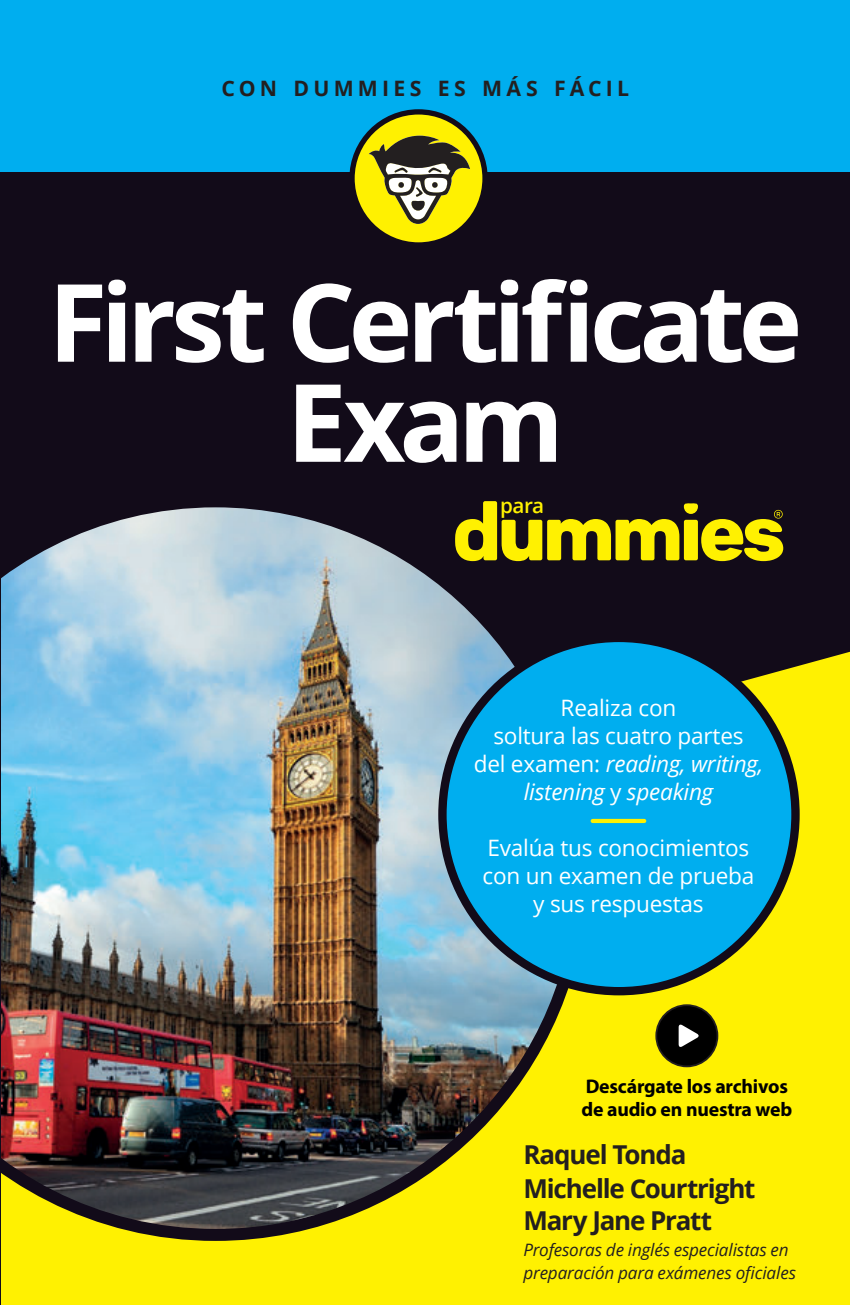
<style>
.page{position:relative;width:850px;height:1305px;background:#fff}
.page>*{position:absolute;margin:0;border:0;box-sizing:border-box;transform-origin:0 0}
.t1{font:700 108px/100px "Open Sans";letter-spacing:-.06em;color:#fff;text-align:center}
.t2{font:700 26px "Open Sans";letter-spacing:-.045em;color:#231f20}
.t3{font:22.6px/28px "Open Sans";letter-spacing:-.01em;color:#fff;text-align:center}
.t4{font:700 21.2px "Open Sans";letter-spacing:.2em;color:#231f20}
.t5{font:600 20.8px "Open Sans";color:#fff101}
.t6{font:700 19.8px/23.4px "Myriad Pro";letter-spacing:-.01em;color:#000}
.t7{font:italic 17.2px/23px "Open Sans";letter-spacing:-.01em;color:#231f20}
.s1{font-style:italic}
</style>
<div class="page">
<div style="left:0;top:13px;width:850px;height:1291px;background:#fff101"></div>
<div style="left:1px;top:172px;width:849px;height:729px;background:#120b19"></div>
<img style="left:1px;top:489px;width:593px;height:752px">
<hr style="left:0;top:21px;width:1px;height:1283px;background:#120b19">
<div style="left:0;top:0;width:850px;height:172px;background:#00aeef"></div>
<svg style="left:352px;top:112px;width:133px;height:133px"></svg>
<div style="left:349px;top:109px;width:139px;height:138px;border:5px solid #120b19;border-radius:50%"></div>
<svg style="left:369px;top:135px;width:101px;height:89px"></svg>
<div style="left:442px;top:637px;width:353px;height:353px;background:#00aeef;border-radius:50%"></div>
<div style="left:438px;top:633px;width:362px;height:362px;border:8px solid #120b19;border-radius:50%"></div>
<svg style="left:455px;top:501px;width:328px;height:60px"></svg>
<svg style="left:593px;top:818px;width:51px;height:4px"></svg>
<svg style="left:655px;top:1004px;width:63px;height:63px"></svg>
<p class="t4" style="left:221px;top:73px;width:409px">CON DUMMIES ES MÁS FÁCIL</p>
<h1 class="t1" style="left:48px;top:270px;width:756px">First Certificate<br>Exam</h1>
<p class="t5" style="left:500px;top:491px;width:46px">para</p>
<p class="t3" style="left:474px;top:693px;width:291px">Realiza con<br>soltura las cuatro partes<br>del examen: <span class="s1">reading, writing, listening</span> y <span class="s1">speaking</span></p>
<p class="t3" style="left:483px;top:833px;width:273px">Evalúa tus conocimientos con un examen de prueba y sus respuestas</p>
<p class="t6" style="left:581px;top:1073px;width:212px">Descárgate los archivos de audio en nuestra web</p>
<p class="t2" style="left:523px;top:1135px;width:165px">Raquel Tonda</p>
<p class="t2" style="left:523px;top:1169px;width:234px">Michelle Courtright</p>
<p class="t2" style="left:523px;top:1202px;width:190px">Mary Jane Pratt</p>
<p class="t7" style="left:523px;top:1237px;width:274px">Profesoras de inglés especialistas en preparación para exámenes oficiales</p>
</div>
